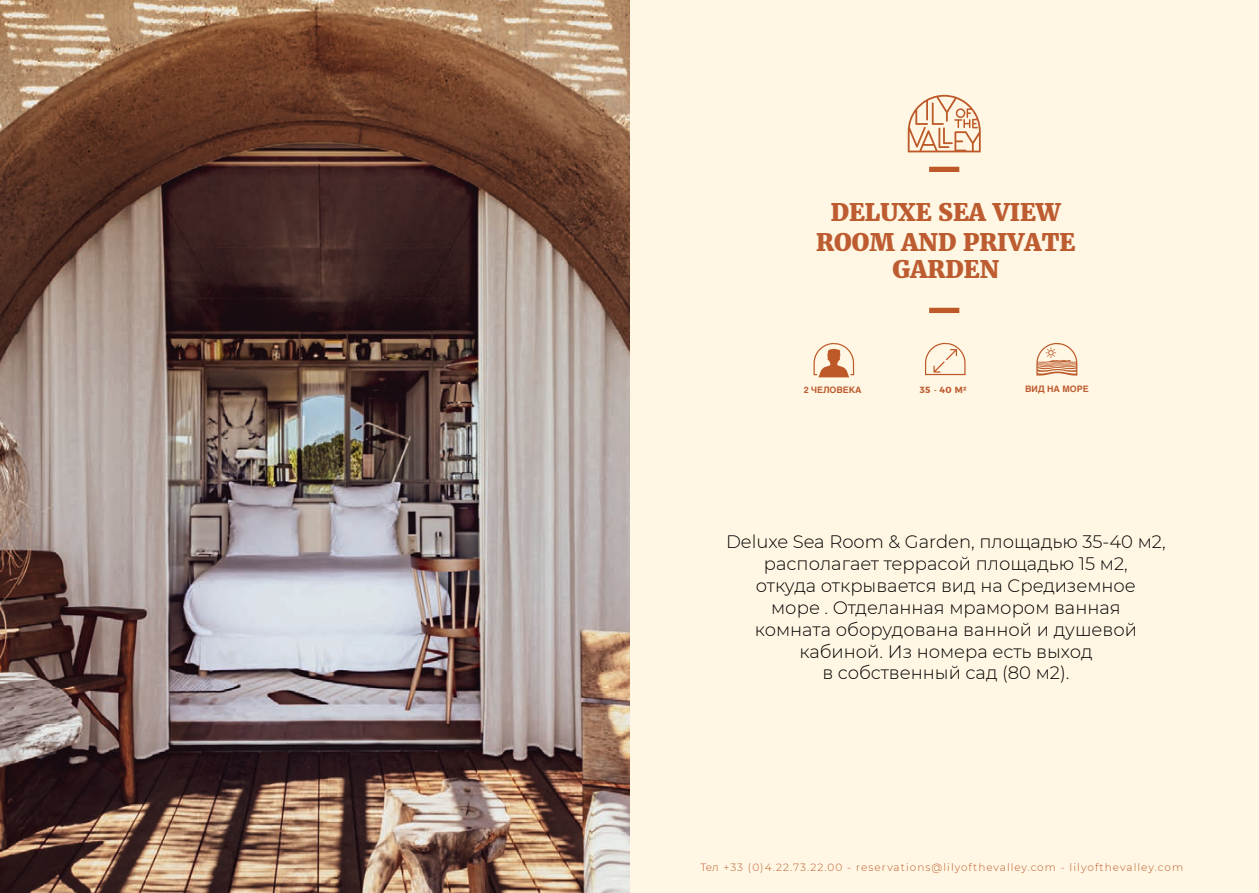
<style>
.page{position:relative;width:1259px;height:893px;background:#fff7e3}
.page>*{position:absolute;margin:0;border:0;box-sizing:border-box;transform-origin:0 0}
.t1{font:800 24px/30.2px "Merriweather";color:#bd5c31;text-align:center}
.t2{font:300 18px/21.9px "Montserrat";color:#000;text-align:center}
.t3{font:300 10.5px "Montserrat";letter-spacing:.1em;color:#bd5c31}
.t4{font:700 8.85px "Helvetica";color:#bd5c31}
.t5{font:700 8.85px "Montserrat";color:#bd5c31}
.s1{font-family:"Helvetica";font-weight:400;font-style:italic}
</style>
<div class="page">
<img style="left:0;top:0;width:629px;height:893px">
<div style="left:929px;top:308px;width:30px;height:5px;background:#bd5929"></div>
<div style="left:929px;top:167px;width:30px;height:5px;background:#bd5929"></div>
<svg style="left:907px;top:95px;width:73px;height:57px"></svg>
<svg style="left:925px;top:342px;width:40px;height:33px"></svg>
<svg style="left:813px;top:343px;width:41px;height:34px"></svg>
<svg style="left:1036px;top:343px;width:41px;height:33px"></svg>
<h1 class="t1" style="left:816px;top:197px;width:260px">DELUXE SEA VIEW<br>ROOM AND PRIVATE</h1>
<h1 class="t1" style="left:892px;top:255px;width:108px">GARDEN</h1>
<p class="t4" style="left:804px;top:386px;width:59px">2 ЧЕЛОВЕКА</p>
<p class="t5" style="left:920px;top:384px;width:48px">35 <span class="s1">-</span> 40 M²</p>
<p class="t4" style="left:1025px;top:385px;width:65px">ВИД НА МОРЕ</p>
<p class="t2" style="left:726px;top:530px;width:441px">Deluxe Sea Room &amp; Garden, площадью 35-40 м2, располагает террасой площадью 15 м2,<br>откуда открывается вид на Cредиземное<br>море . Отделанная мрамором ванная<br>комната оборудована ванной и душевой кабиной. Из номера есть выход<br>в собственный сад (80 м2).</p>
<p class="t3" style="left:700px;top:861px;width:484px">Тел +33 (0)4.22.73.22.00 - reservations@lilyofthevalley.com - lilyofthevalley.com</p>
</div>
